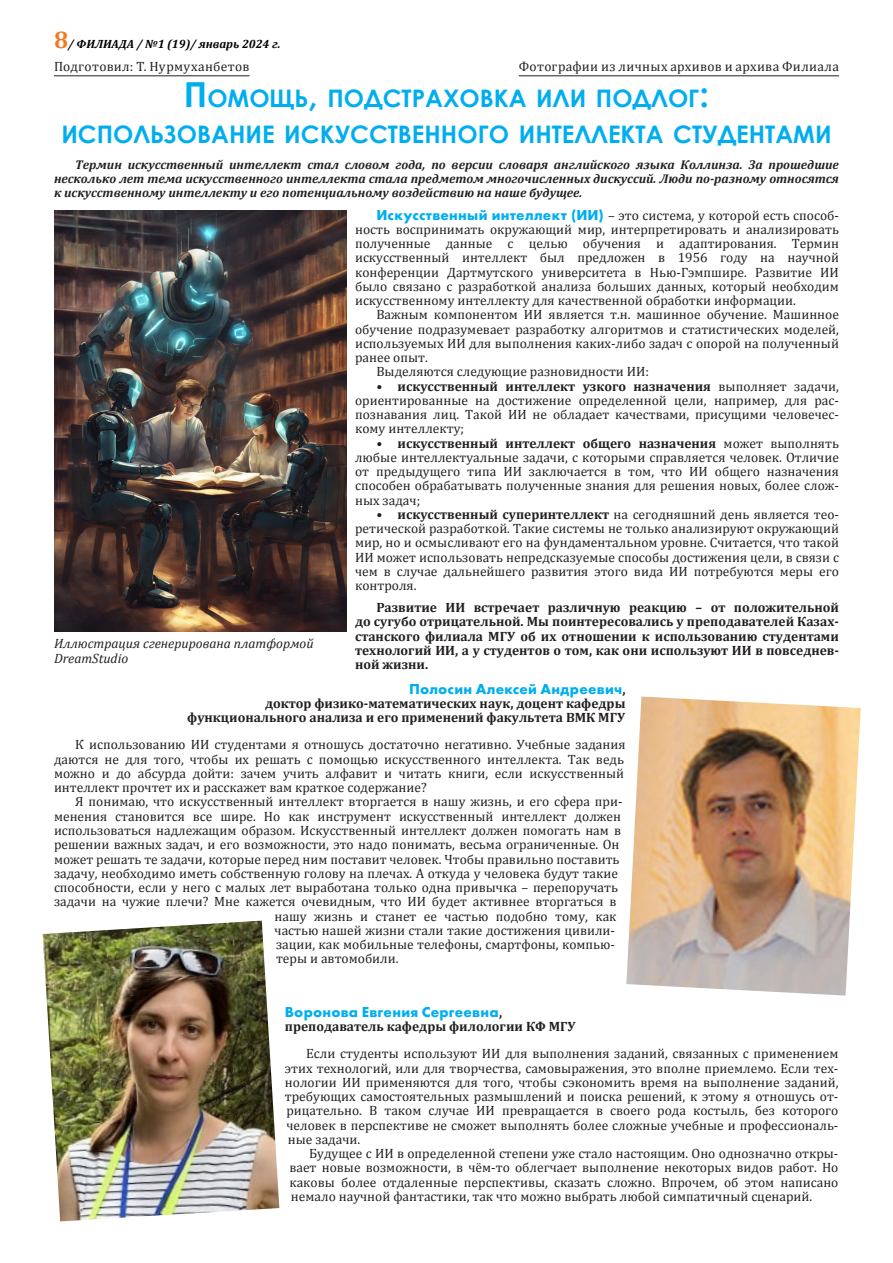
<style>
.page{position:relative;width:893px;height:1263px;background:#fff}
.page>*{position:absolute;margin:0;border:0;box-sizing:border-box;transform-origin:0 0}
.новый_стиль{font:700 24.15px/36px "Century Gothic";color:#00aeef;text-align:center}
.осн__текст_уменьшен{font:700 15px "Futura PT";letter-spacing:.015em;color:#00aeef}
.осн__текст_уменьшен-2{font:13.5px/14.2px "Cambria";color:#231f20;text-align:justify}
.вступление_мелк{font:13.5px/14.2px "Cambria";color:#231f20;text-align:justify}
.осн__текст_уменьшен-3{font:700 13.5px/14.2px "Cambria";color:#231f20;text-align:right}
.имя_автора{font:13.5px "Cambria";letter-spacing:.02em;color:#231f20}
.подпись_цитаты{font:italic 13.5px/14.2px "Cambria";color:#231f20}
.вступление_мелк-2{font:italic 700 12.75px/14.1px "Cambria";color:#231f20;text-align:justify}
.t1{font:italic 700 12px "Cambria";color:#000}
.s1{font-style:normal;font-size:24px;color:#f47921}
.s2{font-size:34.5px}
.s3{font-family:"Futura PT";font-weight:700;font-size:15px;color:#00aeef}
.s4{font-weight:700}
.s5{font-family:"Cambria";font-size:13.5px;color:#231f20}
</style>
<div class="page">
<hr style="left:54px;top:75px;width:195px;height:1px;background:#231f20">
<hr style="left:519px;top:75px;width:320px;height:1px;background:#231f20">
<img style="left:626px;top:696px;width:235px;height:299px">
<img style="left:43px;top:920px;width:236px;height:301px">
<img style="left:54px;top:210px;width:292px;height:421px">
<p class="t1" style="left:54px;top:36px;width:228px"><span class="s1">8</span>/ ФИЛИАДА / №1 (19)/ январь 2024 г.</p>
<p class="имя_автора" style="left:54px;top:59px;width:197px">Подготовил: Т. Нурмуханбетов</p>
<p class="имя_автора" style="left:519px;top:59px;width:322px">Фотографии из личных архивов и архива Филиала</p>
<p class="новый_стиль" style="left:61px;top:79px;width:772px"><span class="s2">П</span>омощь<span class="s2">,</span> п одстраховка или п одлог<span class="s2">:<br></span>исп ользование искусственного интеллекта студентами</p>
<p class="вступление_мелк-2" style="left:54px;top:157px;width:786px;text-indent:21px">Термин искусственный интеллект стал словом года, по версии словаря английского языка Коллинза. За прошедшие несколько лет тема искусственного интеллекта стала предметом многочисленных дискуссий. Люди по-разному относятся к искусственному интеллекту и его потенциальному воздействию на наше будущее.</p>
<p class="вступление_мелк" style="left:355px;top:208px;width:485px;text-indent:21px"><span class="s3">Искусственный интеллект (ИИ)</span> – это система, у которой есть способ&shy;ность воспринимать окружающий мир, интерпретировать и анализировать полученные данные с целью обучения и адаптирования. Термин искусственный интеллект был предложен в 1956 году на научной конференции Дартмутского университета в Нью-Гэмпшире. Развитие ИИ было связано с разработкой анализа больших данных, который необходим искусственному интеллекту для качественной обработки информации.</p>
<p class="осн__текст_уменьшен-2" style="left:355px;top:308px;width:485px;text-indent:21px">Важным компонентом ИИ является т.н. машинное обучение. Машинное обучение подразумевает разработку алгоритмов и статистических моделей, используемых ИИ для выполнения каких-либо задач с опорой на полученный ранее опыт.</p>
<p class="осн__текст_уменьшен-2" style="left:376px;top:365px;width:274px">Выделяются следующие разновидности ИИ:</p>
<p class="осн__текст_уменьшен-2" style="left:355px;top:379px;width:485px;text-indent:21px">• <span class="s4">искусственный интеллект узкого назначения</span> выполняет задачи, ориентированные на достижение определенной цели, например, для рас&shy;познавания лиц. Такой ИИ не обладает качествами, присущими человечес&shy;кому интеллекту;</p>
<p class="осн__текст_уменьшен-2" style="left:355px;top:436px;width:485px;text-indent:21px">• <span class="s4">искусственный интеллект общего назначения</span> может выполнять любые интеллектуальные задачи, с которыми справляется человек. Отличие от предыдущего типа ИИ заключается в том, что ИИ общего назначения способен обрабатывать полученные знания для решения новых, более слож&shy;ных задач;</p>
<p class="осн__текст_уменьшен-2" style="left:355px;top:507px;width:485px;text-indent:21px">• <span class="s4">искусственный суперинтеллект</span> на сегодняшний день является тео&shy;ретической разработкой. Такие системы не только анализируют окружающий мир, но и осмысливают его на фундаментальном уровне. Считается, что такой ИИ может использовать непредсказуемые способы достижения цели, в связи с чем в случае дальнейшего развития этого вида ИИ потребуются меры его контроля.</p>
<p class="подпись_цитаты" style="left:54px;top:636px;width:261px">Иллюстрация сгенерирована платформой<br>DreamStudio</p>
<p class="осн__текст_уменьшен-3" style="left:355px;top:600px;width:485px;text-align:justify;text-indent:21px">Развитие ИИ встречает различную реакцию – от положительной до сугубо отрицательной. Мы поинтересовались у преподавателей Казах&shy;станского филиала МГУ об их отношении к использованию студентами технологий ИИ, а у студентов о том, как они используют ИИ в повседнев&shy;ной жизни.</p>
<p class="осн__текст_уменьшен" style="left:409px;top:679px;width:218px">Полосин Алексей Андреевич<span class="s5">,</span></p>
<p class="осн__текст_уменьшен-3" style="left:187px;top:696px;width:440px">доктор физико-математических наук, доцент кафедры функционального анализа и его применений факультета ВМК МГУ</p>
<p class="осн__текст_уменьшен-2" style="left:54px;top:738px;width:573px;text-indent:21px">К использованию ИИ студентами я отношусь достаточно негативно. Учебные задания даются не для того, чтобы их решать с помощью искусственного интеллекта. Так ведь можно и до абсурда дойти: зачем учить алфавит и читать книги, если искусственный интеллект прочтет их и расскажет вам краткое содержание?</p>
<p class="осн__текст_уменьшен-2" style="left:75px;top:795px;width:549px">Я понимаю, что искусственный интеллект вторгается в нашу жизнь, и его сфера при-</p>
<p class="осн__текст_уменьшен-2" style="left:54px;top:809px;width:569px">менения становится все шире. Но как инструмент искусственный интеллект должен</p>
<p class="осн__текст_уменьшен-2" style="left:54px;top:823px;width:569px">использоваться надлежащим образом. Искусственный интеллект должен помогать нам в</p>
<p class="осн__текст_уменьшен-2" style="left:54px;top:837px;width:567px">решении важных задач, и его возможности, это надо понимать, весьма ограниченные. Он</p>
<p class="осн__текст_уменьшен-2" style="left:54px;top:852px;width:567px">может решать те задачи, которые перед ним поставит человек. Чтобы правильно поставить</p>
<p class="осн__текст_уменьшен-2" style="left:54px;top:866px;width:566px">задачу, необходимо иметь собственную голову на плечах. А откуда у человека будут такие</p>
<p class="осн__текст_уменьшен-2" style="left:54px;top:880px;width:566px">способности, если у него с малых лет выработана только одна привычка – перепоручать</p>
<p class="осн__текст_уменьшен-2" style="left:54px;top:894px;width:564px">задачи на чужие плечи? Мне кажется очевидным, что ИИ будет активнее вторгаться в</p>
<p class="осн__текст_уменьшен-2" style="left:274px;top:909px;width:343px">нашу жизнь и станет ее частью подобно тому, как</p>
<p class="осн__текст_уменьшен-2" style="left:274px;top:923px;width:342px">частью нашей жизни стали такие достижения цивили-</p>
<p class="осн__текст_уменьшен-2" style="left:276px;top:937px;width:341px">зации, как мобильные телефоны, смартфоны, компью-</p>
<p class="осн__текст_уменьшен-2" style="left:276px;top:951px;width:124px">теры и автомобили.</p>
<p class="осн__текст_уменьшен" style="left:285px;top:1002px;width:219px">Воронова Евгения Сергеевна<span class="s5">,</span></p>
<p class="осн__текст_уменьшен-3" style="left:285px;top:1019px;width:292px">преподаватель кафедры филологии КФ МГУ</p>
<p class="осн__текст_уменьшен-2" style="left:285px;top:1047px;width:555px;text-indent:21px">Если студенты используют ИИ для выполнения заданий, связанных с применением этих технологий, или для творчества, самовыражения, это вполне приемлемо. Если тех&shy;нологии ИИ применяются для того, чтобы сэкономить время на выполнение заданий, требующих самостоятельных размышлений и поиска решений, к этому я отношусь от&shy;рицательно. В таком случае ИИ превращается в своего рода костыль, без которого человек в перспективе не сможет выполнять более сложные учебные и профессиональ&shy;ные задачи.</p>
<p class="осн__текст_уменьшен-2" style="left:289px;top:1146px;width:551px;text-indent:20px">Будущее с ИИ в определенной степени уже стало настоящим. Оно однозначно откры&shy;вает новые возможности, в чём-то облегчает выполнение некоторых видов работ. Но каковы более отдаленные перспективы, сказать сложно. Впрочем, об этом написано немало научной фантастики, так что можно выбрать любой симпатичный сценарий.</p>
</div>
